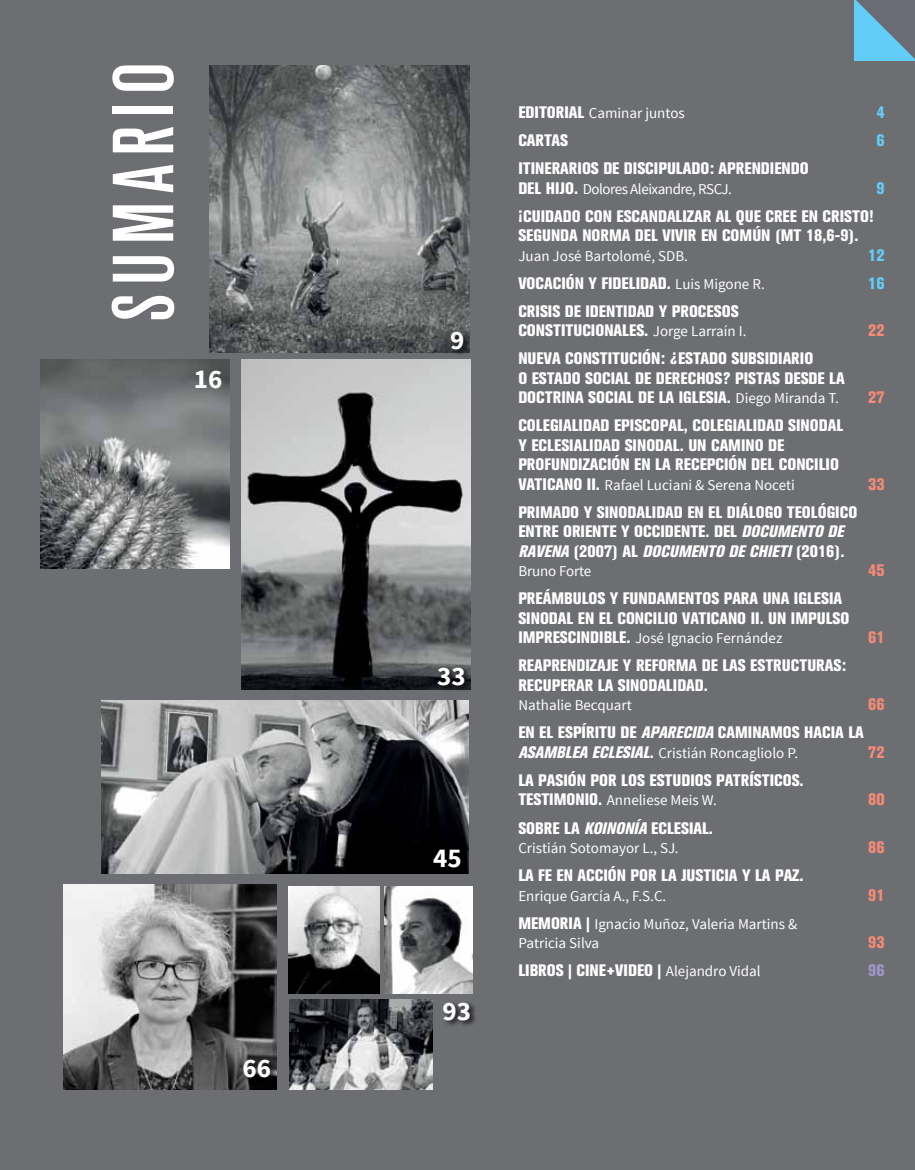
<style>
.page{position:relative;width:915px;height:1170px;background:#fff}
.page>*{position:absolute;margin:0;border:0;box-sizing:border-box;transform-origin:0 0}
.t1{font:500 condensed 85.5px "Akzidenz Grotesk BQ";letter-spacing:.1em;color:#fff}
.t2{font:700 27px "Source Sans Pro";color:#fff}
.t3{font:800 condensed 16.5px/19.5px "Akzidenz Grotesk BQ";color:#fff}
.t4{font:800 condensed 16.5px "Akzidenz Grotesk BQ";color:#f58b76}
.t5{font:800 condensed 16.5px "Akzidenz Grotesk BQ";color:#62cdf6}
.t6{font:800 condensed 16.5px "Akzidenz Grotesk BQ";color:#9f96c9}
.t7{font:15px/19.5px "Source Sans Pro";color:#fff}
.t8{font:15px "Source Sans Pro";letter-spacing:-.03em;color:#fff}
.s1{font-family:"Akzidenz Grotesk BQ";font-weight:800;font-stretch:condensed;font-size:16.5px}
.s2{font-family:"Source Sans Pro";font-weight:400;font-stretch:normal;font-size:15px}
.s3{font-style:italic}
.s4{font-family:"Akzidenz Grotesk BQ";font-weight:800;font-style:italic;font-stretch:condensed;font-size:16.5px}
</style>
<div class="page">
<div style="left:0;top:0;width:914px;height:1169px;background:#6d6e72"></div>
<img style="left:210px;top:65px;width:259px;height:287px">
<img style="left:288px;top:886px;width:91px;height:107px">
<img style="left:384px;top:886px;width:88px;height:107px">
<img style="left:289px;top:999px;width:143px;height:90px">
<div style="left:449px;top:330px;width:22px;height:26px;background:#000;opacity:.75"></div>
<div style="left:441px;top:1001px;width:36px;height:26px;background:#000;opacity:.75"></div>
<img style="left:64px;top:884px;width:212px;height:205px">
<div style="left:242px;top:1058px;width:36px;height:26px;background:#000;opacity:.75"></div>
<img style="left:101px;top:700px;width:367px;height:173px">
<div style="left:431px;top:848px;width:36px;height:26px;background:#000"></div>
<div style="left:854px;top:0;width:60px;height:60px;background:#62cdf6"></div>
<svg style="left:856px;top:0;width:58px;height:58px"></svg>
<img style="left:241px;top:360px;width:229px;height:330px">
<img style="left:40px;top:360px;width:190px;height:208px">
<div style="left:436px;top:666px;width:35px;height:26px;background:#000;opacity:.75"></div>
<h1 class="t1" style="left:95px;top:322px;width:261px;rotate:-90deg">SUMARIO</h1>
<h2 class="t2" style="left:194px;top:361px;width:30px">16</h2>
<h2 class="t2" style="left:242px;top:1050px;width:30px">66</h2>
<h2 class="t2" style="left:450px;top:322px;width:16px">9</h2>
<h2 class="t2" style="left:437px;top:658px;width:30px">33</h2>
<h2 class="t2" style="left:433px;top:840px;width:30px">45</h2>
<h2 class="t2" style="left:442px;top:993px;width:30px">93</h2>
<p class="t7" style="left:518px;top:103px;width:168px"><span class="s1">EDITORIAL</span> Caminar juntos</p>
<p class="t5" style="left:876px;top:103px;width:10px">4</p>
<p class="t3" style="left:518px;top:131px;width:51px">CARTAS</p>
<p class="t5" style="left:876px;top:131px;width:10px">6</p>
<p class="t3" style="left:518px;top:159px;width:292px">ITINERARIOS DE DISCIPULADO: APRENDIENDO</p>
<p class="t8" style="left:518px;top:179px;width:215px"><span class="s1">DEL HIJO.</span> Dolores Aleixandre, RSCJ.</p>
<p class="t5" style="left:876px;top:178px;width:10px">9</p>
<p class="t3" style="left:518px;top:206px;width:357px">¡CUIDADO CON ESCANDALIZAR AL QUE CREE EN CRISTO!<br>SEGUNDA NORMA DEL VIVIR EN COMÚN (MT 18,6-9).</p>
<p class="t7" style="left:518px;top:245px;width:171px">Juan José Bartolomé, SDB.</p>
<p class="t5" style="left:867px;top:245px;width:18px">12</p>
<p class="t3" style="left:518px;top:273px;width:248px">VOCACIÓN Y FIDELIDAD. <span class="s2">Luis Migone R.</span></p>
<p class="t5" style="left:867px;top:273px;width:18px">16</p>
<p class="t3" style="left:518px;top:301px;width:229px">CRISIS DE IDENTIDAD Y PROCESOS<br>CONSTITUCIONALES. <span class="s2">Jorge Larraín I.</span></p>
<p class="t4" style="left:867px;top:321px;width:18px">22</p>
<p class="t3" style="left:518px;top:349px;width:328px">NUEVA CONSTITUCIÓN: ¿ESTADO SUBSIDIARIO<br>O ESTADO SOCIAL DE DERECHOS? PISTAS DESDE LA<br>DOCTRINA SOCIAL DE LA IGLESIA. <span class="s2">Diego Miranda T.</span></p>
<p class="t4" style="left:867px;top:388px;width:18px">27</p>
<p class="t3" style="left:518px;top:416px;width:326px">COLEGIALIDAD EPISCOPAL, COLEGIALIDAD SINODAL<br>Y ECLESIALIDAD SINODAL. UN CAMINO DE<br>PROFUNDIZACIÓN EN LA RECEPCIÓN DEL CONCILIO</p>
<p class="t7" style="left:518px;top:474px;width:278px"><span class="s1">VATICANO II.</span> Rafael Luciani &amp; Serena Noceti</p>
<p class="t4" style="left:867px;top:474px;width:18px">33</p>
<p class="t3" style="left:518px;top:502px;width:340px">PRIMADO Y SINODALIDAD EN EL DIÁLOGO TEOLÓGICO<br>ENTRE ORIENTE Y OCCIDENTE. DEL <span class="s3">DOCUMENTO DE<br>RAVENA</span> ( 2 0 0 7 ) A L <span class="s3">DOCUMENTO DECHIETI</span>( 2 0 1 6 ) .</p>
<p class="t7" style="left:518px;top:561px;width:74px">Bruno Forte</p>
<p class="t4" style="left:867px;top:561px;width:18px">45</p>
<p class="t3" style="left:518px;top:589px;width:332px">PREÁMBULOS Y FUNDAMENTOS PARA UNA IGLESIA<br>SINODAL EN EL CONCILIO VATICANO II. UN IMPULSO</p>
<p class="t7" style="left:518px;top:628px;width:265px"><span class="s1">IMPRESCINDIBLE.</span> José Ignacio Fernández</p>
<p class="t4" style="left:867px;top:628px;width:18px">61</p>
<p class="t3" style="left:518px;top:656px;width:329px">REAPRENDIZAJE Y REFORMA DE LAS ESTRUCTURAS:<br>RECUPERAR LA SINODALIDAD.</p>
<p class="t7" style="left:518px;top:695px;width:115px">Nathalie Becquart</p>
<p class="t4" style="left:867px;top:695px;width:18px">66</p>
<p class="t3" style="left:518px;top:723px;width:347px">EN EL ESPÍRITU DE <span class="s3">APARECIDA</span>CAMINAMOS HACIA LA</p>
<p class="t7" style="left:518px;top:742px;width:281px"><span class="s4">ASAMBLEA ECLESIAL</span><span class="s1">.</span> Cristián Roncagliolo P.</p>
<p class="t4" style="left:867px;top:742px;width:18px">72</p>
<p class="t3" style="left:518px;top:770px;width:287px">LA PASIÓN POR LOS ESTUDIOS PATRÍSTICOS.</p>
<p class="t7" style="left:518px;top:790px;width:200px"><span class="s1">TESTIMONIO.</span> Anneliese Meis W.</p>
<p class="t4" style="left:867px;top:790px;width:18px">80</p>
<p class="t3" style="left:518px;top:818px;width:196px">SOBRE LA <span class="s3">KOINONÍA</span> ECLESIAL.</p>
<p class="t7" style="left:518px;top:837px;width:162px">Cristián Sotomayor L., SJ.</p>
<p class="t4" style="left:867px;top:837px;width:18px">86</p>
<p class="t3" style="left:518px;top:865px;width:287px">LA FE EN ACCIÓN POR LA JUSTICIA Y LA PAZ.</p>
<p class="t7" style="left:518px;top:885px;width:149px">Enrique García A., F.S.C.</p>
<p class="t4" style="left:867px;top:885px;width:18px">91</p>
<p class="t7" style="left:518px;top:913px;width:280px"><span class="s1">MEMORIA |</span> Ignacio Muñoz, Valeria Martins &amp;<br>Patricia Silva</p>
<p class="t4" style="left:867px;top:932px;width:18px">93</p>
<p class="t3" style="left:518px;top:960px;width:244px">LIBROS | CINE+VIDEO | <span class="s2">Alejandro Vidal</span></p>
<p class="t6" style="left:867px;top:960px;width:18px">96</p>
</div>
